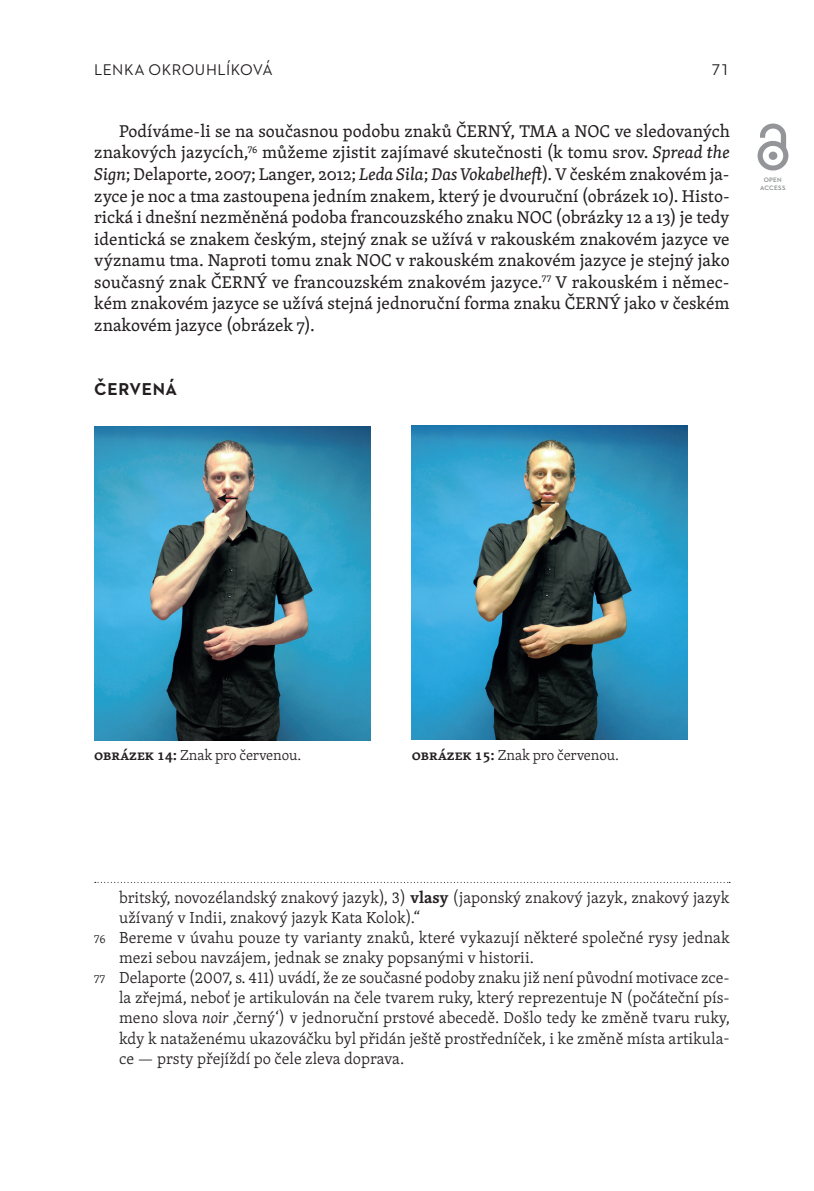
<style>
.page{position:relative;width:814px;height:1191px;background:#fff}
.page>*{position:absolute;margin:0;border:0;box-sizing:border-box;transform-origin:0 0}
.t1{font:17.5px/21.5px "Skolar PE";color:#231f20;text-align:justify}
.t2{font:700 17.5px "Neutraface 2 Text";letter-spacing:.03em;color:#231f20}
.t3{font:300 16.28px "Skolar PE";color:#231f20}
.t4{font:15.75px "Neutraface 2 Text";color:#231f20}
.t5{font:300 14.88px "Skolar PE";letter-spacing:-.01em;color:#231f20}
.t6{font:600 6.48px/8.8px "Neutraface 2 Text";letter-spacing:.035em;color:#808285;text-align:center}
.s1{font-style:italic}
.s2{font-weight:600}
.s3{font-size:12.08px}
</style>
<div class="page">
<svg style="left:95px;top:882px;width:635px;height:1px"></svg>
<img style="left:94px;top:426px;width:276px;height:314px">
<img style="left:411px;top:425px;width:276px;height:314px">
<img style="left:757px;top:123px;width:31px;height:48px">
<p class="t4" style="left:94px;top:60px;width:11px">LENKA</p>
<p class="t4" style="left:148px;top:60px;width:12px">OKROUHLÍKOV</p>
<p class="t4" style="left:262px;top:60px;width:12px">Á</p>
<p class="t4" style="left:711px;top:60px;width:20px">71</p>
<p class="t1" style="left:94px;top:120px;width:637px;text-indent:25px">Podíváme-li se na současnou podobu znaků ČERNÝ, TMA a NOC ve sledovaných znakových jazycích,<sup>76</sup> můžeme zjistit zajímavé skutečnosti (k tomu srov. <span class="s1">Spread the Sign</span>; Delaporte, 2007; Langer, 2012; <span class="s1">Leda Sila</span>; <span class="s1">Das Vokabelheft</span>). V českém znakovém ja&shy;zyce je noc a tma zastoupena jedním znakem, který je dvouruční (obrázek 10). Histo&shy;rická i dnešní nezměněná podoba francouzského znaku NOC (obrázky 12 a 13) je tedy identická se znakem českým, stejný znak se užívá v rakouském znakovém jazyce ve významu tma. Naproti tomu znak NOC v rakouském znakovém jazyce je stejný jako současný znak ČERNÝ ve francouzském znakovém jazyce.<sup>77</sup> V rakouském i němec&shy;kém znakovém jazyce se užívá stejná jednoruční forma znaku ČERNÝ jako v českém znakovém jazyce (obrázek 7).</p>
<p class="t2" style="left:94px;top:378px;width:84px">ČERVENÁ</p>
<p class="t6" style="left:760px;top:175px;width:27px">OPEN<br>ACCESS</p>
<p class="t5" style="left:94px;top:744px;width:208px"><span class="s2">obrázek 14:</span> Znak pro červenou.</p>
<p class="t5" style="left:412px;top:744px;width:208px"><span class="s2">obrázek 15:</span> Znak pro červenou.</p>
<p class="t3" style="left:119px;top:885px;width:612px">britský, novozélandský znakový jazyk), 3) <span class="s2">vlasy</span> (japonský znakový jazyk, znakový jazyk</p>
<p class="t3" style="left:119px;top:905px;width:303px">užívaný v Indii, znakový jazyk Kata Kolok).“</p>
<p class="t3" style="left:94px;top:925px;width:637px"><span class="s3">76</span> Bereme v úvahu pouze ty varianty znaků, které vykazují některé společné rysy jednak</p>
<p class="t3" style="left:119px;top:945px;width:416px">mezi sebou navzájem, jednak se znaky popsanými v historii.</p>
<p class="t3" style="left:94px;top:965px;width:636px"><span class="s3">77</span> Delaporte (2007, s. 411) uvádí, že ze současné podoby znaku již není původní motivace zce-</p>
<p class="t3" style="left:119px;top:986px;width:612px">la zřejmá, neboť je artikulován na čele tvarem ruky, který reprezentuje N (počáteční pís-</p>
<p class="t3" style="left:119px;top:1006px;width:612px">meno slova <span class="s1">noir</span> ‚černý‘) v jednoruční prstové abecedě. Došlo tedy ke změně tvaru ruky,</p>
<p class="t3" style="left:119px;top:1026px;width:612px">kdy k nataženému ukazováčku byl přidán ještě prostředníček, i ke změně místa artikula-</p>
<p class="t3" style="left:119px;top:1046px;width:287px">ce — prsty přejíždí po čele zleva doprava.</p>
</div>
